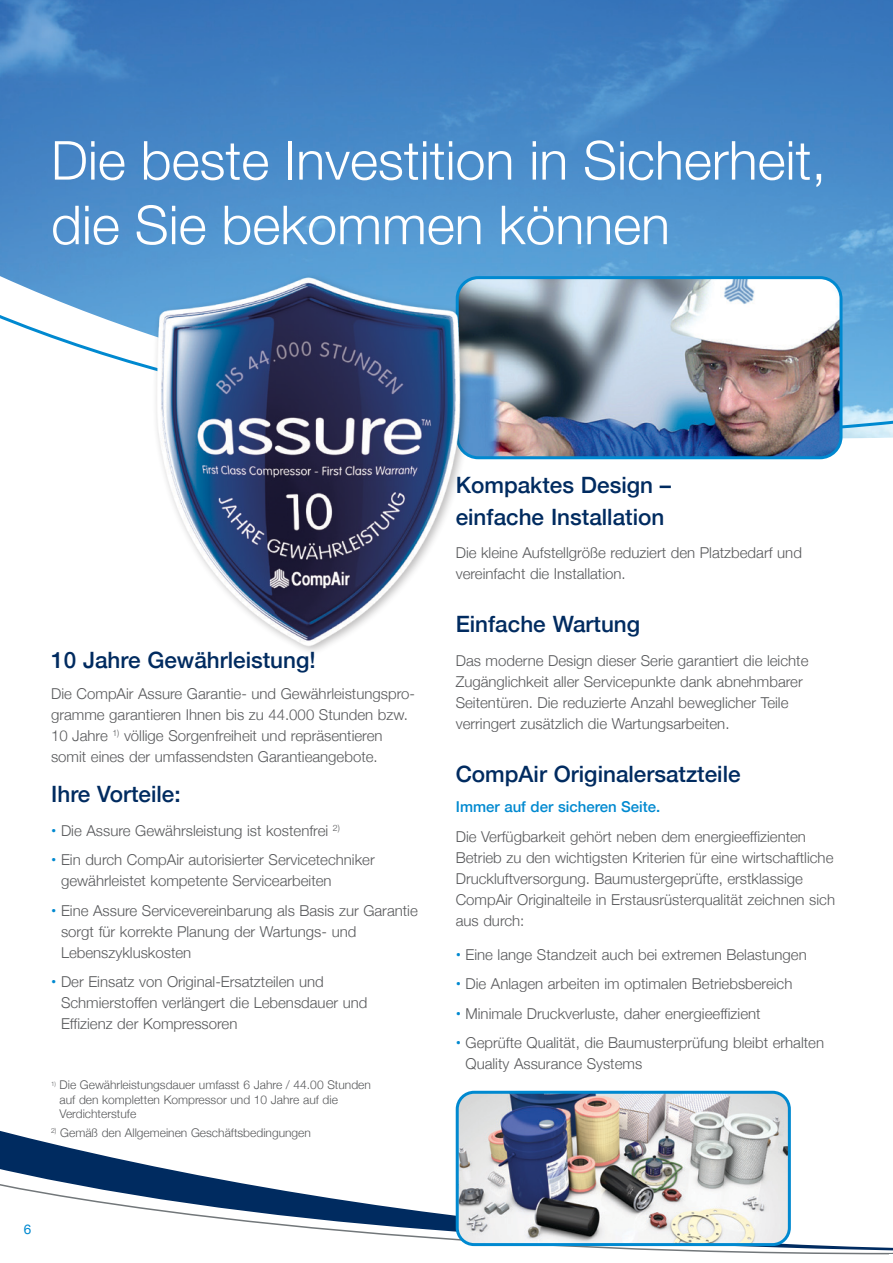
<style>
.page{position:relative;width:893px;height:1263px;background:#fff}
.page>*{position:absolute;margin:0;border:0;box-sizing:border-box;transform-origin:0 0}
.t1{font:300 53.85px/64.5px "Helvetica Neue";color:#fff}
.t2{font:500 22.5px/31.5px "Helvetica Neue";color:#002b60}
.t3{font:300 15px/21px "Helvetica Neue";color:#58595b}
.t4{font:500 15px "Helvetica Neue";color:#0089d0}
.t5{font:13.5px "Helvetica Neue";color:#0089d0}
.t6{font:300 12px/14.4px "Helvetica Neue";color:#58595b}
.s1{font-weight:700;color:#0089d0}
</style>
<div class="page">
<svg style="left:0;top:1090px;width:890px;height:165px"></svg>
<svg style="left:890px;top:1247px;width:3px;height:7px"></svg>
<svg style="left:0;top:0;width:893px;height:460px;background:#5794cd"></svg>
<img style="left:478px;top:278px;width:363px;height:180px">
<div style="left:456px;top:276px;width:386px;height:183px;border:3px solid #0089d0;border-radius:21px"></div>
<img style="left:141px;top:275px;width:337px;height:377px">
<img style="left:457px;top:1092px;width:332px;height:152px">
<div style="left:456px;top:1091px;width:335px;height:155px;border:3px solid #0089d0;border-radius:17px"></div>
<h1 class="t1" style="left:51px;top:124px;width:777px">Die beste Investition in Sicherheit, die Sie bekommen können</h1>
<h2 class="t2" style="left:51px;top:643px;width:266px">10 Jahre Gewährleistung!</h2>
<p class="t3" style="left:51px;top:682px;width:365px">Die CompAir Assure Garantie- und Gewährleistungspro&shy;gramme garantieren Ihnen bis zu 44.000 Stunden bzw.<br>10 Jahre <sup>1)</sup> völlige Sorgenfreiheit und repräsentieren somit eines der umfassendsten Garantieangebote.</p>
<h2 class="t2" style="left:51px;top:776px;width:131px">Ihre Vorteile:</h2>
<p class="t3" style="left:51px;top:819px;width:290px"><span class="s1">•</span> Die Assure Gewährsleistung ist kostenfrei <sup>2)</sup></p>
<p class="t3" style="left:61px;top:848px;width:315px;text-indent:-10px"><span class="s1">•</span> Ein durch CompAir autorisierter Servicetechniker gewährleistet kompetente Servicearbeiten</p>
<p class="t3" style="left:61px;top:899px;width:358px;text-indent:-10px"><span class="s1">•</span> Eine Assure Servicevereinbarung als Basis zur Garantie sorgt für korrekte Planung der Wartungs- und<br>Lebenszykluskosten</p>
<p class="t3" style="left:61px;top:970px;width:308px;text-indent:-10px"><span class="s1">•</span> Der Einsatz von Original-Ersatzteilen und<br>Schmierstoffen verlängert die Lebensdauer und<br>Effizienz der Kompressoren</p>
<p class="t6" style="left:60px;top:1077px;width:313px;text-indent:-9px"><sup>1)</sup> Die Gewährleistungsdauer umfasst 6 Jahre / 44.00 Stunden auf den kompletten Kompressor und 10 Jahre auf die<br>Verdichterstufe</p>
<p class="t6" style="left:51px;top:1124px;width:261px"><sup>2)</sup> Gemäß den Allgemeinen Geschäftsbedingungen</p>
<p class="t5" style="left:24px;top:1219px;width:9px">6</p>
<h2 class="t2" style="left:456px;top:467px;width:217px">Kompaktes Design – einfache Installation</h2>
<p class="t3" style="left:456px;top:541px;width:348px">Die kleine Aufstellgröße reduziert den Platzbedarf und vereinfacht die Installation.</p>
<h2 class="t2" style="left:456px;top:607px;width:186px">Einfache Wartung</h2>
<p class="t3" style="left:456px;top:649px;width:354px">Das moderne Design dieser Serie garantiert die leichte Zugänglichkeit aller Servicepunkte dank abnehmbarer Seitentüren. Die reduzierte Anzahl beweglicher Teile verringert zusätzlich die Wartungsarbeiten.</p>
<h2 class="t2" style="left:456px;top:756px;width:286px">CompAir Originalersatzteile</h2>
<p class="t4" style="left:456px;top:795px;width:206px">Immer auf der sicheren Seite.</p>
<p class="t3" style="left:456px;top:825px;width:381px">Die Verfügbarkeit gehört neben dem energieeffizienten Betrieb zu den wichtigsten Kriterien für eine wirtschaftliche Druckluftversorgung. Baumustergeprüfte, erstklassige CompAir Originalteile in Erstausrüsterqualität zeichnen sich aus durch:</p>
<p class="t3" style="left:456px;top:943px;width:353px"><span class="s1">•</span> Eine lange Standzeit auch bei extremen Belastungen</p>
<p class="t3" style="left:456px;top:972px;width:338px"><span class="s1">•</span> Die Anlagen arbeiten im optimalen Betriebsbereich</p>
<p class="t3" style="left:456px;top:1002px;width:306px"><span class="s1">•</span> Minimale Druckverluste, daher energieeffizient</p>
<p class="t3" style="left:466px;top:1031px;width:360px;text-indent:-10px"><span class="s1">•</span> Geprüfte Qualität, die Baumusterprüfung bleibt erhalten<br>Quality Assurance Systems</p>
</div>
